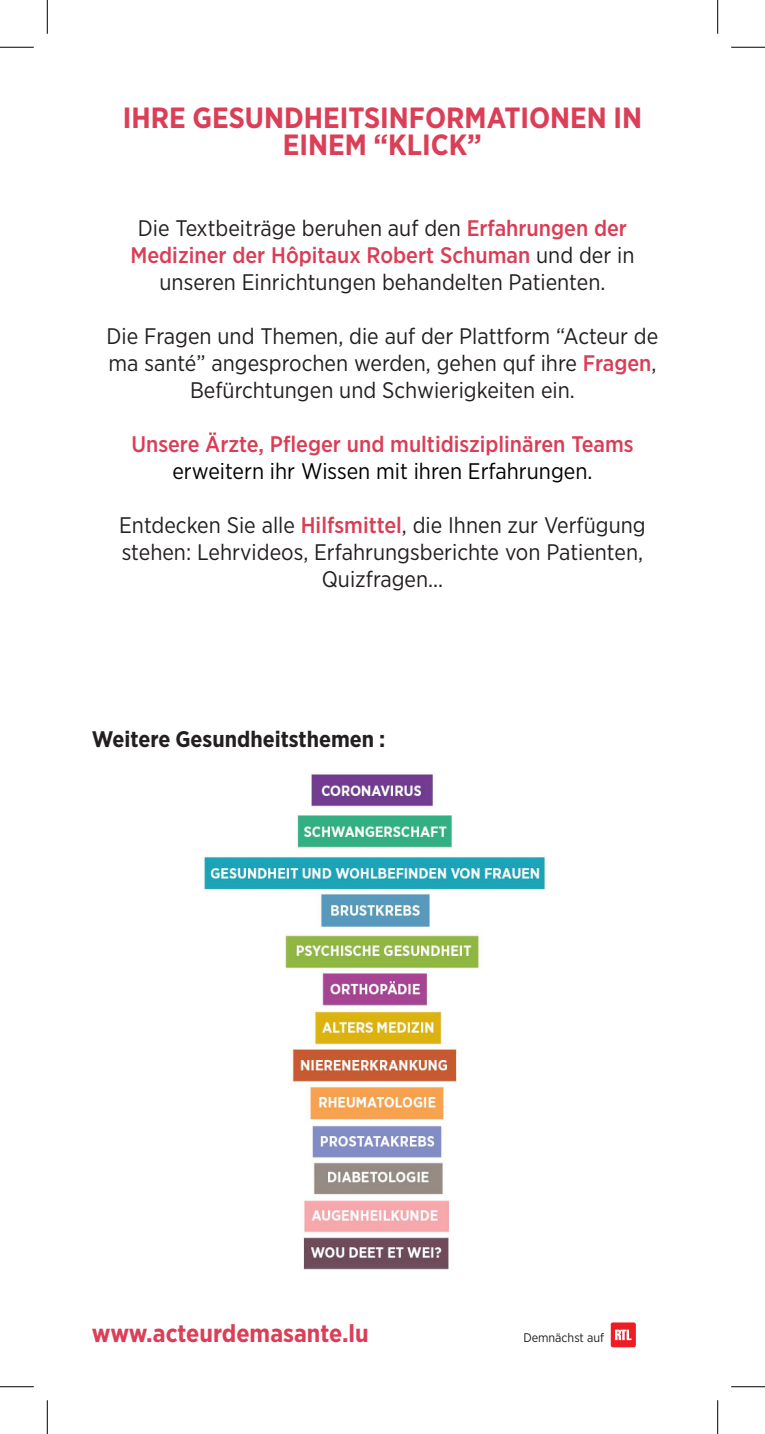
<style>
.page{position:relative;width:765px;height:1434px;background:#fff}
.page>*{position:absolute;margin:0;border:0;box-sizing:border-box;transform-origin:0 0}
._03_H2_rose{font:700 29.25px/27px "Gotham Narrow";color:#da3f57;text-align:center}
._04_website_acteurde{font:700 24.75px "Gotham Narrow";color:#da3f57}
._03_body{font:22.5px/27px "Gotham Narrow";color:#231f20;text-align:center}
._03_body-2{font:500 22.5px/27px "Gotham Narrow";color:#da3e56;text-align:center}
._05_autresSujets{font:700 22.5px "Gotham Narrow";color:#231f20}
._05_footnote{font:12.6px "Gotham Narrow";color:#231f20}
.s1{font-weight:500;color:#da3e56}
.s2{font-weight:400;color:#000001}
</style>
<div class="page">
<div style="left:610px;top:1322px;width:25px;height:25px;background:#ee1d23;border-radius:2px"></div>
<svg style="left:615px;top:1330px;width:16px;height:10px"></svg>
<img style="left:202px;top:773px;width:344px;height:497px">
<hr style="left:0;top:47px;width:34px;height:1px;background:#000">
<hr style="left:730px;top:47px;width:34px;height:1px;background:#000">
<hr style="left:0;top:1386px;width:34px;height:1px;background:#000">
<hr style="left:730px;top:1386px;width:34px;height:1px;background:#000">
<hr style="left:47px;top:0;width:1px;height:34px;background:#000">
<hr style="left:47px;top:1400px;width:1px;height:34px;background:#000">
<hr style="left:717px;top:0;width:1px;height:34px;background:#000">
<hr style="left:717px;top:1400px;width:1px;height:34px;background:#000">
<p class="_03_H2_rose" style="left:123px;top:104px;width:520px">IHRE GESUNDHEITSINFORMATIONEN IN<br>EINEM “KLICK”</p>
<p class="_03_body" style="left:130px;top:214px;width:505px">Die Textbeiträge beruhen auf den <span class="s1">Erfahrungen der<br>Mediziner der Hôpitaux Robert Schuman</span> und der in unseren Einrichtungen behandelten Patienten.</p>
<p class="_03_body" style="left:106px;top:322px;width:553px">Die Fragen und Themen, die auf der Plattform “Acteur de ma santé” angesprochen werden, gehen quf ihre <span class="s1">Fragen</span>,<br>Befürchtungen und Schwierigkeiten ein.</p>
<p class="_03_body-2" style="left:131px;top:431px;width:503px">Unsere Ärzte, Pfleger und multidisziplinären Teams <span class="s2">erweitern ihr Wissen mit ihren Erfahrungen.</span></p>
<p class="_03_body" style="left:119px;top:511px;width:527px">Entdecken Sie alle <span class="s1">Hilfsmittel</span>, die Ihnen zur Verfügung stehen: Lehrvideos, Erfahrungsberichte von Patienten,<br>Quizfragen...</p>
<p class="_05_autresSujets" style="left:92px;top:725px;width:295px">Weitere Gesundheitsthemen :</p>
<p class="_04_website_acteurde" style="left:92px;top:1317px;width:278px">www.acteurdemasante.lu</p>
<p class="_05_footnote" style="left:523px;top:1330px;width:82px">Demnächst auf</p>
</div>
